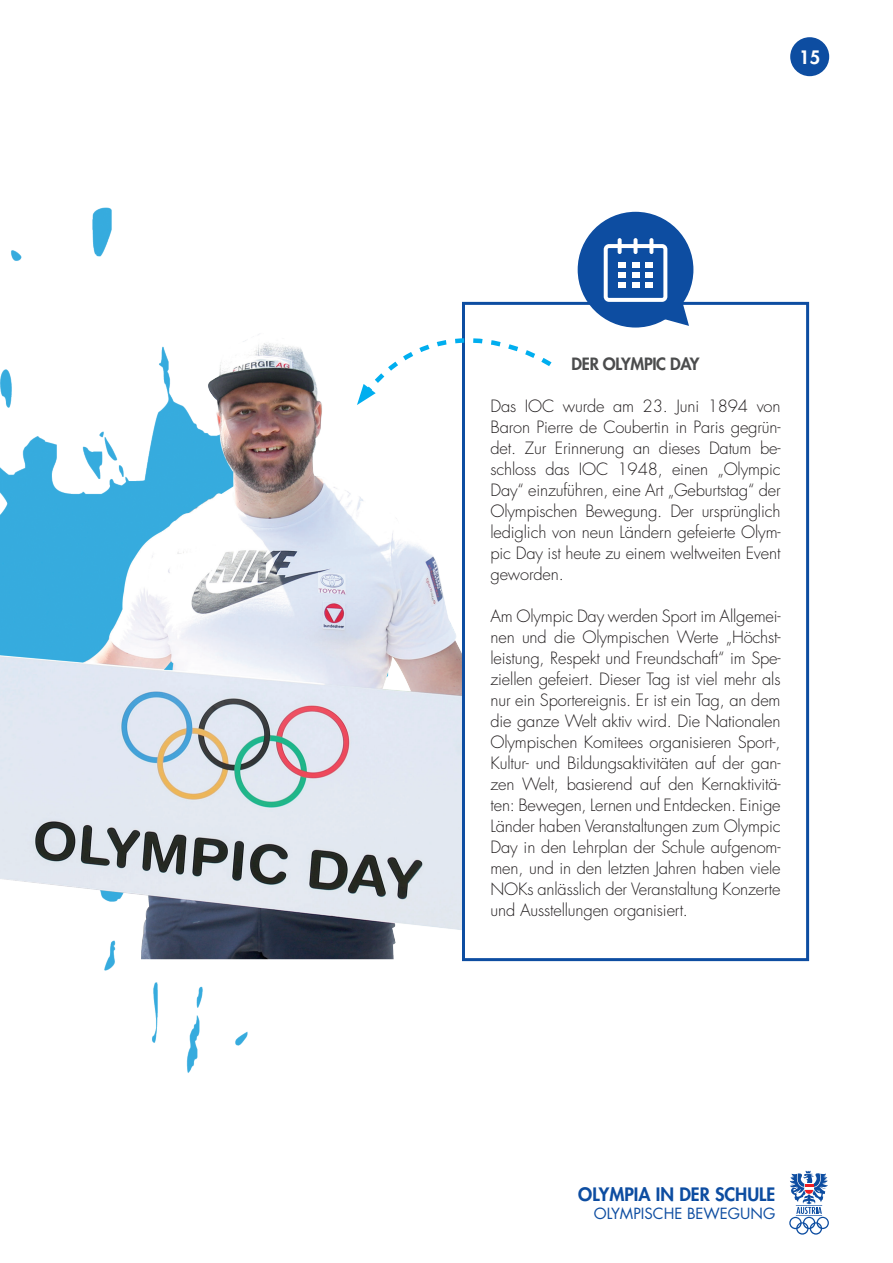
<style>
.page{position:relative;width:893px;height:1263px;background:#fff}
.page>*{position:absolute;margin:0;border:0;box-sizing:border-box;transform-origin:0 0}
.t1{font:800 18px "Futura Std";color:#0d4da1}
.t2{font:800 18px "Futura Std";color:#fff}
.t3{font:300 16.5px/21px "Futura Std";letter-spacing:-.01em;color:#231f20;text-align:justify}
.t4{font:800 16.5px "Futura Std";letter-spacing:-.02em;color:#4b4c4d}
.t5{font:15px "Futura Std";color:#0d4da1}
</style>
<div class="page">
<svg style="left:789px;top:1171px;width:40px;height:63px"></svg>
<img style="left:0;top:207px;width:598px;height:866px">
<div style="left:463px;top:303px;width:345px;height:656px;background:#fff"></div>
<div style="left:462px;top:302px;width:347px;height:659px;border:3px solid #0d4da1"></div>
<svg style="left:357px;top:294px;width:198px;height:111px"></svg>
<div style="left:578px;top:212px;width:115px;height:116px;background:#0d4da1;border-radius:50%"></div>
<svg style="left:604px;top:238px;width:85px;height:88px"></svg>
<div style="left:618px;top:262px;width:8px;height:6px;background:#fff"></div>
<div style="left:618px;top:272px;width:8px;height:6px;background:#fff"></div>
<div style="left:618px;top:282px;width:8px;height:6px;background:#fff"></div>
<div style="left:632px;top:282px;width:7px;height:6px;background:#fff"></div>
<div style="left:632px;top:272px;width:7px;height:6px;background:#fff"></div>
<div style="left:632px;top:262px;width:7px;height:6px;background:#fff"></div>
<div style="left:645px;top:282px;width:8px;height:6px;background:#fff"></div>
<div style="left:645px;top:272px;width:8px;height:6px;background:#fff"></div>
<div style="left:645px;top:262px;width:8px;height:6px;background:#fff"></div>
<div style="left:790px;top:37px;width:39px;height:39px;background:#0d4da1;border-radius:50%"></div>
<p class="t2" style="left:799px;top:46px;width:22px">15</p>
<p class="t4" style="left:572px;top:353px;width:129px">DER OLYMPIC DAY</p>
<p class="t3" style="left:490px;top:395px;width:292px">Das IOC wurde am 23. Juni 1894 von Baron Pierre de Coubertin in Paris gegrün&shy;det. Zur Erinnerung an dieses Datum be&shy;schloss das IOC 1948, einen „Olympic Day“ einzuführen, eine Art „Geburtstag“ der Olympischen Bewegung. Der ursprünglich lediglich von neun Ländern gefeierte Olym&shy;pic Day ist heute zu einem weltweiten Event geworden.</p>
<p class="t3" style="left:490px;top:605px;width:292px">Am Olympic Day werden Sport im Allgemei&shy;nen und die Olympischen Werte „Höchst&shy;leistung, Respekt und Freundschaft“ im Spe&shy;ziellen gefeiert. Dieser Tag ist viel mehr als nur ein Sportereignis. Er ist ein Tag, an dem die ganze Welt aktiv wird. Die Nationalen Olympischen Komitees organisieren Sport-, Kultur- und Bildungsaktivitäten auf der gan&shy;zen Welt, basierend auf den Kernaktivitä&shy;ten: Bewegen, Lernen und Entdecken. Einige Länder haben Veranstaltungen zum Olympic Day in den Lehrplan der Schule aufgenom&shy;men, und in den letzten Jahren haben viele NOKs anlässlich der Veranstaltung Konzerte und Ausstellungen organisiert.</p>
<p class="t1" style="left:578px;top:1183px;width:199px">OLYMPIA IN DER SCHULE</p>
<p class="t5" style="left:594px;top:1204px;width:183px">OLYMPISCHE BEWEGUNG</p>
</div>
